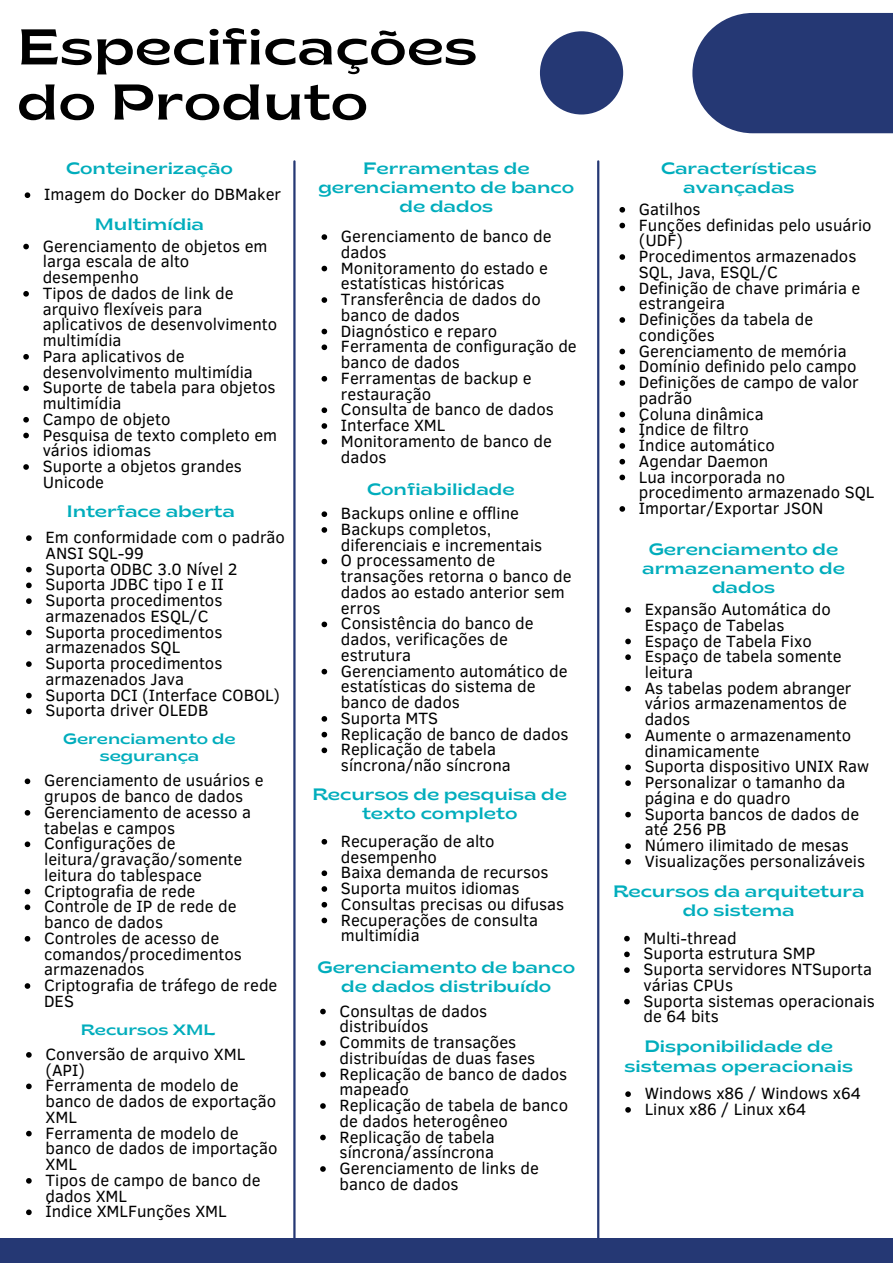
<style>
.page{position:relative;width:893px;height:1264px;background:#fff}
.page>*{position:absolute;margin:0;border:0;box-sizing:border-box;transform-origin:0 0}
.t1{font:semi-expanded 50.1px/55.1px "Brice";color:#000}
.t2{font:16.65px/15.8px "Clear Sans";color:#000}
.t3{font:semi-expanded 16.5px/19px "Brice";color:#00adbc;text-align:center}
.t4{font:semi-expanded 15px/16.8px "Brice";color:#00adbc;text-align:center}
</style>
<div class="page">
<hr style="left:597px;top:161px;width:2px;height:1100px;background:#253874">
<hr style="left:293px;top:161px;width:2px;height:1100px;background:#253874">
<svg style="left:25px;top:192px;width:5px;height:6px"></svg>
<svg style="left:23px;top:244px;width:6px;height:5px"></svg>
<svg style="left:23px;top:291px;width:6px;height:5px"></svg>
<svg style="left:23px;top:354px;width:6px;height:5px"></svg>
<svg style="left:23px;top:385px;width:6px;height:6px"></svg>
<svg style="left:23px;top:417px;width:6px;height:5px"></svg>
<svg style="left:23px;top:432px;width:6px;height:6px"></svg>
<svg style="left:23px;top:464px;width:6px;height:6px"></svg>
<svg style="left:321px;top:234px;width:6px;height:6px"></svg>
<svg style="left:321px;top:266px;width:6px;height:5px"></svg>
<svg style="left:321px;top:297px;width:6px;height:6px"></svg>
<svg style="left:321px;top:329px;width:6px;height:5px"></svg>
<svg style="left:321px;top:344px;width:6px;height:6px"></svg>
<svg style="left:321px;top:376px;width:6px;height:5px"></svg>
<svg style="left:321px;top:407px;width:6px;height:6px"></svg>
<svg style="left:321px;top:423px;width:6px;height:6px"></svg>
<svg style="left:321px;top:439px;width:6px;height:5px"></svg>
<svg style="left:26px;top:535px;width:6px;height:6px"></svg>
<svg style="left:26px;top:567px;width:6px;height:5px"></svg>
<svg style="left:26px;top:582px;width:6px;height:6px"></svg>
<svg style="left:26px;top:598px;width:6px;height:6px"></svg>
<svg style="left:26px;top:629px;width:6px;height:6px"></svg>
<svg style="left:26px;top:661px;width:6px;height:6px"></svg>
<svg style="left:26px;top:692px;width:6px;height:6px"></svg>
<svg style="left:26px;top:708px;width:6px;height:6px"></svg>
<svg style="left:321px;top:511px;width:6px;height:6px"></svg>
<svg style="left:321px;top:527px;width:6px;height:5px"></svg>
<svg style="left:321px;top:558px;width:6px;height:6px"></svg>
<svg style="left:321px;top:621px;width:6px;height:6px"></svg>
<svg style="left:321px;top:669px;width:6px;height:5px"></svg>
<svg style="left:321px;top:716px;width:6px;height:5px"></svg>
<svg style="left:321px;top:731px;width:6px;height:6px"></svg>
<svg style="left:321px;top:747px;width:6px;height:6px"></svg>
<svg style="left:321px;top:839px;width:6px;height:5px"></svg>
<svg style="left:321px;top:870px;width:6px;height:6px"></svg>
<svg style="left:321px;top:886px;width:6px;height:5px"></svg>
<svg style="left:321px;top:901px;width:6px;height:6px"></svg>
<svg style="left:321px;top:917px;width:6px;height:6px"></svg>
<svg style="left:619px;top:207px;width:6px;height:5px"></svg>
<svg style="left:619px;top:223px;width:6px;height:5px"></svg>
<svg style="left:619px;top:254px;width:6px;height:6px"></svg>
<svg style="left:619px;top:286px;width:6px;height:5px"></svg>
<svg style="left:619px;top:317px;width:6px;height:6px"></svg>
<svg style="left:619px;top:349px;width:6px;height:5px"></svg>
<svg style="left:619px;top:364px;width:6px;height:6px"></svg>
<svg style="left:619px;top:380px;width:6px;height:6px"></svg>
<svg style="left:619px;top:411px;width:6px;height:6px"></svg>
<svg style="left:619px;top:427px;width:6px;height:6px"></svg>
<svg style="left:619px;top:443px;width:6px;height:6px"></svg>
<svg style="left:619px;top:459px;width:6px;height:5px"></svg>
<svg style="left:619px;top:474px;width:6px;height:6px"></svg>
<svg style="left:619px;top:506px;width:6px;height:5px"></svg>
<svg style="left:625px;top:607px;width:5px;height:5px"></svg>
<svg style="left:625px;top:638px;width:5px;height:6px"></svg>
<svg style="left:625px;top:654px;width:5px;height:6px"></svg>
<svg style="left:625px;top:686px;width:5px;height:5px"></svg>
<svg style="left:625px;top:733px;width:5px;height:5px"></svg>
<svg style="left:625px;top:764px;width:5px;height:6px"></svg>
<svg style="left:625px;top:780px;width:5px;height:6px"></svg>
<svg style="left:625px;top:811px;width:5px;height:6px"></svg>
<svg style="left:625px;top:843px;width:5px;height:6px"></svg>
<svg style="left:625px;top:859px;width:5px;height:5px"></svg>
<svg style="left:624px;top:935px;width:5px;height:6px"></svg>
<svg style="left:624px;top:951px;width:5px;height:6px"></svg>
<svg style="left:624px;top:967px;width:5px;height:5px"></svg>
<svg style="left:624px;top:998px;width:5px;height:6px"></svg>
<svg style="left:625px;top:1091px;width:5px;height:5px"></svg>
<svg style="left:625px;top:1107px;width:5px;height:5px"></svg>
<svg style="left:320px;top:1008px;width:6px;height:6px"></svg>
<svg style="left:320px;top:1040px;width:6px;height:5px"></svg>
<svg style="left:320px;top:1071px;width:6px;height:6px"></svg>
<svg style="left:320px;top:1103px;width:6px;height:5px"></svg>
<svg style="left:320px;top:1134px;width:6px;height:6px"></svg>
<svg style="left:320px;top:1166px;width:6px;height:5px"></svg>
<svg style="left:25px;top:778px;width:5px;height:6px"></svg>
<svg style="left:25px;top:810px;width:5px;height:5px"></svg>
<svg style="left:25px;top:841px;width:5px;height:6px"></svg>
<svg style="left:25px;top:888px;width:5px;height:6px"></svg>
<svg style="left:25px;top:904px;width:5px;height:6px"></svg>
<svg style="left:25px;top:936px;width:5px;height:5px"></svg>
<svg style="left:25px;top:983px;width:5px;height:5px"></svg>
<svg style="left:26px;top:1052px;width:6px;height:5px"></svg>
<svg style="left:26px;top:1083px;width:6px;height:6px"></svg>
<svg style="left:26px;top:1130px;width:6px;height:6px"></svg>
<svg style="left:26px;top:1178px;width:6px;height:5px"></svg>
<svg style="left:26px;top:1209px;width:6px;height:6px"></svg>
<svg style="left:692px;top:13px;width:200px;height:120px"></svg>
<div style="left:540px;top:31px;width:83px;height:83px;background:#253874;border-radius:50%"></div>
<div style="left:0;top:1238px;width:892px;height:24px;background:#253874"></div>
<h1 class="t1" style="left:17px;top:24px;width:462px">Especificações do Produto</h1>
<p class="t3" style="left:66px;top:160px;width:168px">Conteinerização</p>
<p class="t3" style="left:318px;top:160px;width:257px">Ferramentas de gerenciamento de banco de dados</p>
<p class="t2" style="left:44px;top:186px;width:238px">Imagem do Docker do DBMaker</p>
<p class="t2" style="left:43px;top:237px;width:236px">Gerenciamento de objetos em larga escala de alto desempenho<br>Tipos de dados de link de arquivo flexíveis para aplicativos de desenvolvimento multimídia<br>Para aplicativos de desenvolvimento multimídia<br>Suporte de tabela para objetos multimídia<br>Campo de objeto<br>Pesquisa de texto completo em vários idiomas<br>Suporte a objetos grandes<br>Unicode</p>
<p class="t2" style="left:341px;top:227px;width:237px">Gerenciamento de banco de dados<br>Monitoramento do estado e estatísticas históricas<br>Transferência de dados do banco de dados<br>Diagnóstico e reparo<br>Ferramenta de configuração de banco de dados<br>Ferramentas de backup e restauração<br>Consulta de banco de dados<br>Interface XML<br>Monitoramento de banco de dados</p>
<p class="t3" style="left:95px;top:216px;width:111px">Multimídia</p>
<p class="t3" style="left:367px;top:481px;width:149px">Confiabilidade</p>
<p class="t3" style="left:67px;top:503px;width:170px">Interface aberta</p>
<p class="t2" style="left:45px;top:528px;width:241px">Em conformidade com o padrão<br>ANSI SQL-99<br>Suporta ODBC 3.0 Nível 2<br>Suporta JDBC tipo I e II<br>Suporta procedimentos armazenados ESQL/C<br>Suporta procedimentos armazenados SQL<br>Suporta procedimentos armazenados Java<br>Suporta DCI (Interface COBOL)<br>Suporta driver OLEDB</p>
<p class="t4" style="left:63px;top:732px;width:174px">Gerenciamento de segurança</p>
<p class="t2" style="left:44px;top:771px;width:235px">Gerenciamento de usuários e grupos de banco de dados<br>Gerenciamento de acesso a tabelas e campos<br>Configurações de leitura/gravação/somente leitura do tablespace<br>Criptografia de rede<br>Controle de IP de rede de banco de dados<br>Controles de acesso de comandos/procedimentos armazenados<br>Criptografia de tráfego de rede<br>DES</p>
<p class="t4" style="left:81px;top:1022px;width:136px">Recursos XML</p>
<p class="t2" style="left:45px;top:1045px;width:233px">Conversão de arquivo XML (API)<br>Ferramenta de modelo de banco de dados de exportação<br>XML<br>Ferramenta de modelo de banco de dados de importação<br>XML<br>Tipos de campo de banco de dados XML<br>Índice XMLFunções XML</p>
<p class="t2" style="left:341px;top:504px;width:232px">Backups online e offline<br>Backups completos, diferenciais e incrementais<br>O processamento de transações retorna o banco de dados ao estado anterior sem erros<br>Consistência do banco de dados, verificações de estrutura<br>Gerenciamento automático de estatísticas do sistema de banco de dados<br>Suporta MTS<br>Replicação de banco de dados<br>Replicação de tabela síncrona/não síncrona</p>
<p class="t3" style="left:312px;top:786px;width:256px">Recursos de pesquisa de texto completo</p>
<p class="t2" style="left:341px;top:832px;width:225px">Recuperação de alto desempenho<br>Baixa demanda de recursos<br>Suporta muitos idiomas<br>Consultas precisas ou difusas<br>Recuperações de consulta multimídia</p>
<p class="t3" style="left:317px;top:958px;width:259px">Gerenciamento de banco de dados distribuído</p>
<p class="t2" style="left:339px;top:1002px;width:230px">Consultas de dados distribuídos<br>Commits de transações distribuídas de duas fases<br>Replicação de banco de dados mapeado<br>Replicação de tabela de banco de dados heterogêneo<br>Replicação de tabela síncrona/assíncrona<br>Gerenciamento de links de banco de dados</p>
<p class="t3" style="left:661px;top:160px;width:157px">Características avançadas</p>
<p class="t2" style="left:639px;top:200px;width:237px">Gatilhos<br>Funções definidas pelo usuário (UDF)<br>Procedimentos armazenados<br>SQL, Java, ESQL/C<br>Definição de chave primária e estrangeira<br>Definições da tabela de condições<br>Gerenciamento de memória<br>Domínio definido pelo campo<br>Definições de campo de valor padrão<br>Coluna dinâmica<br>Índice de filtro<br>Índice automático<br>Agendar Daemon<br>Lua incorporada no procedimento armazenado SQL<br>Importar/Exportar JSON</p>
<p class="t3" style="left:642px;top:541px;width:204px">Gerenciamento de armazenamento de dados</p>
<p class="t2" style="left:644px;top:600px;width:226px">Expansão Automática do<br>Espaço de Tabelas<br>Espaço de Tabela Fixo<br>Espaço de tabela somente leitura<br>As tabelas podem abranger vários armazenamentos de dados<br>Aumente o armazenamento dinamicamente<br>Suporta dispositivo UNIX Raw<br>Personalizar o tamanho da página e do quadro<br>Suporta bancos de dados de até 256 PB<br>Número ilimitado de mesas<br>Visualizações personalizáveis</p>
<p class="t3" style="left:613px;top:883px;width:253px">Recursos da arquitetura do sistema</p>
<p class="t2" style="left:643px;top:929px;width:233px">Multi-thread<br>Suporta estrutura SMP<br>Suporta servidores NTSuporta várias CPUs<br>Suporta sistemas operacionais de 64 bits</p>
<p class="t3" style="left:624px;top:1038px;width:230px">Disponibilidade de sistemas operacionais</p>
<p class="t2" style="left:644px;top:1084px;width:218px">Windows x86 / Windows x64<br>Linux x86 / Linux x64</p>
</div>
